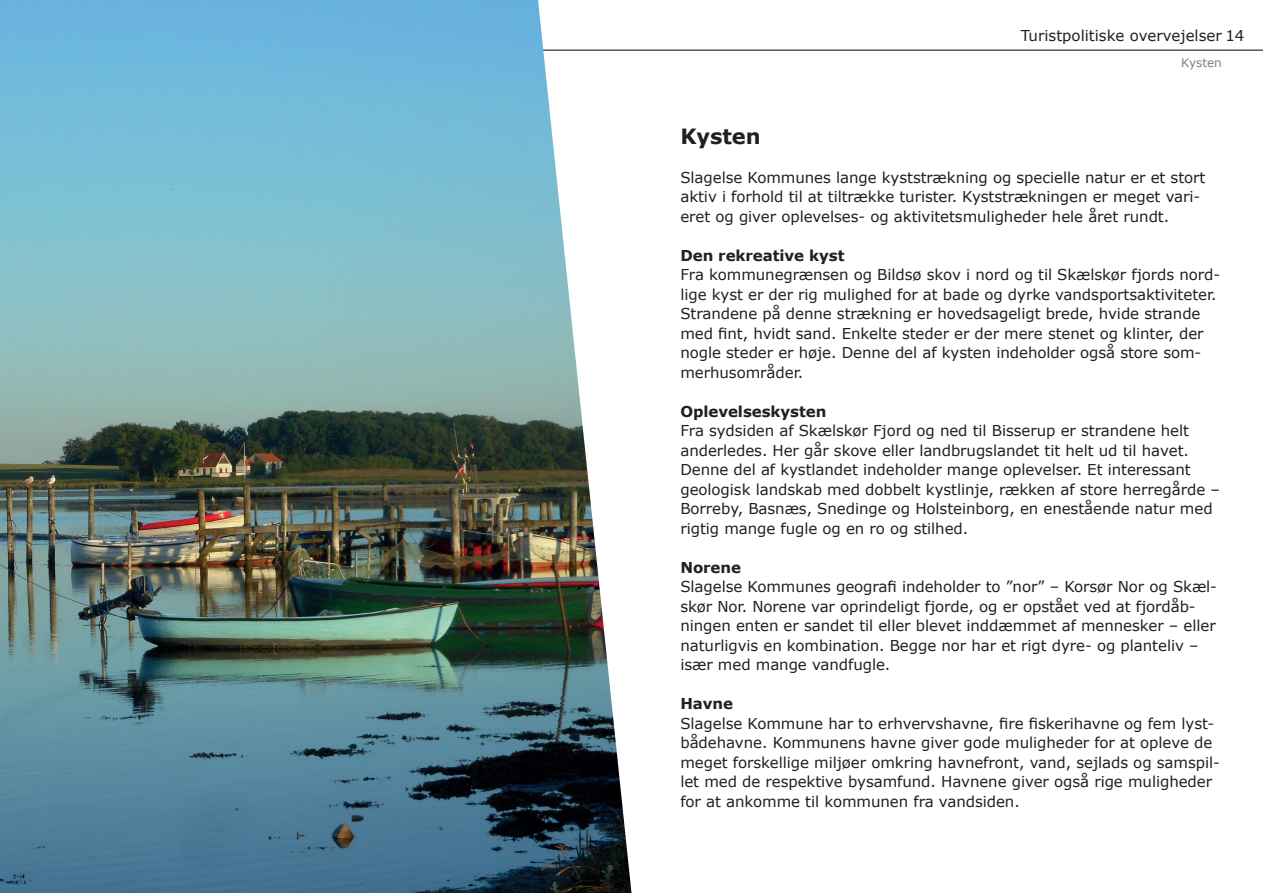
<style>
.page{position:relative;width:1263px;height:893px;background:#fff}
.page>*{position:absolute;margin:0;border:0;box-sizing:border-box;transform-origin:0 0}
.t1{font:700 21px "Verdana";letter-spacing:-.005em;color:#231f20}
.t2{font:15px/19.5px "Verdana";letter-spacing:-.005em;color:#231f20}
.t3{font:700 15px "Verdana";letter-spacing:-.005em;color:#231f20}
.t4{font:12px "Verdana";color:#808285}
</style>
<div class="page">
<hr style="left:0;top:49px;width:1263px;height:2px;background:#52565a">
<img style="left:0;top:0;width:631px;height:893px">
<p class="t2" style="left:1021px;top:26px;width:225px">Turistpolitiske overvejelser 14</p>
<p class="t4" style="left:1181px;top:54px;width:42px">Kysten</p>
<h1 class="t1" style="left:680px;top:121px;width:82px">Kysten</h1>
<p class="t2" style="left:680px;top:167px;width:527px">Slagelse Kommunes lange kyststrækning og specielle natur er et stort aktiv i forhold til at tiltrække turister. Kyststrækningen er meget vari&shy;eret og giver oplevelses- og aktivitetsmuligheder hele året rundt.</p>
<p class="t3" style="left:680px;top:245px;width:166px">Den rekreative kyst</p>
<p class="t2" style="left:680px;top:265px;width:541px">Fra kommunegrænsen og Bildsø skov i nord og til Skælskør fjords nord&shy;lige kyst er der rig mulighed for at bade og dyrke vandsportsaktiviteter.<br>Strandene på denne strækning er hovedsageligt brede, hvide strande med fint, hvidt sand. Enkelte steder er der mere stenet og klinter, der nogle steder er høje. Denne del af kysten indeholder også store som&shy;merhusområder.</p>
<p class="t3" style="left:680px;top:401px;width:147px">Oplevelseskysten</p>
<p class="t2" style="left:680px;top:421px;width:541px">Fra sydsiden af Skælskør Fjord og ned til Bisserup er strandene helt anderledes. Her går skove eller landbrugslandet tit helt ud til havet.<br>Denne del af kystlandet indeholder mange oplevelser. Et interessant geologisk landskab med dobbelt kystlinje, rækken af store herregårde – Borreby, Basnæs, Snedinge og Holsteinborg, en enestående natur med rigtig mange fugle og en ro og stilhed.</p>
<p class="t3" style="left:680px;top:557px;width:62px">Norene</p>
<p class="t2" style="left:680px;top:577px;width:538px">Slagelse Kommunes geografi indeholder to ”nor” – Korsør Nor og Skæl&shy;skør Nor. Norene var oprindeligt fjorde, og er opstået ved at fjordåb&shy;ningen enten er sandet til eller blevet inddæmmet af mennesker – eller naturligvis en kombination. Begge nor har et rigt dyre- og planteliv – især med mange vandfugle.</p>
<p class="t3" style="left:680px;top:693px;width:54px">Havne</p>
<p class="t2" style="left:680px;top:713px;width:541px">Slagelse Kommune har to erhvervshavne, fire fiskerihavne og fem lyst&shy;bådehavne. Kommunens havne giver gode muligheder for at opleve de meget forskellige miljøer omkring havnefront, vand, sejlads og samspil&shy;let med de respektive bysamfund. Havnene giver også rige muligheder for at ankomme til kommunen fra vandsiden.</p>
</div>
